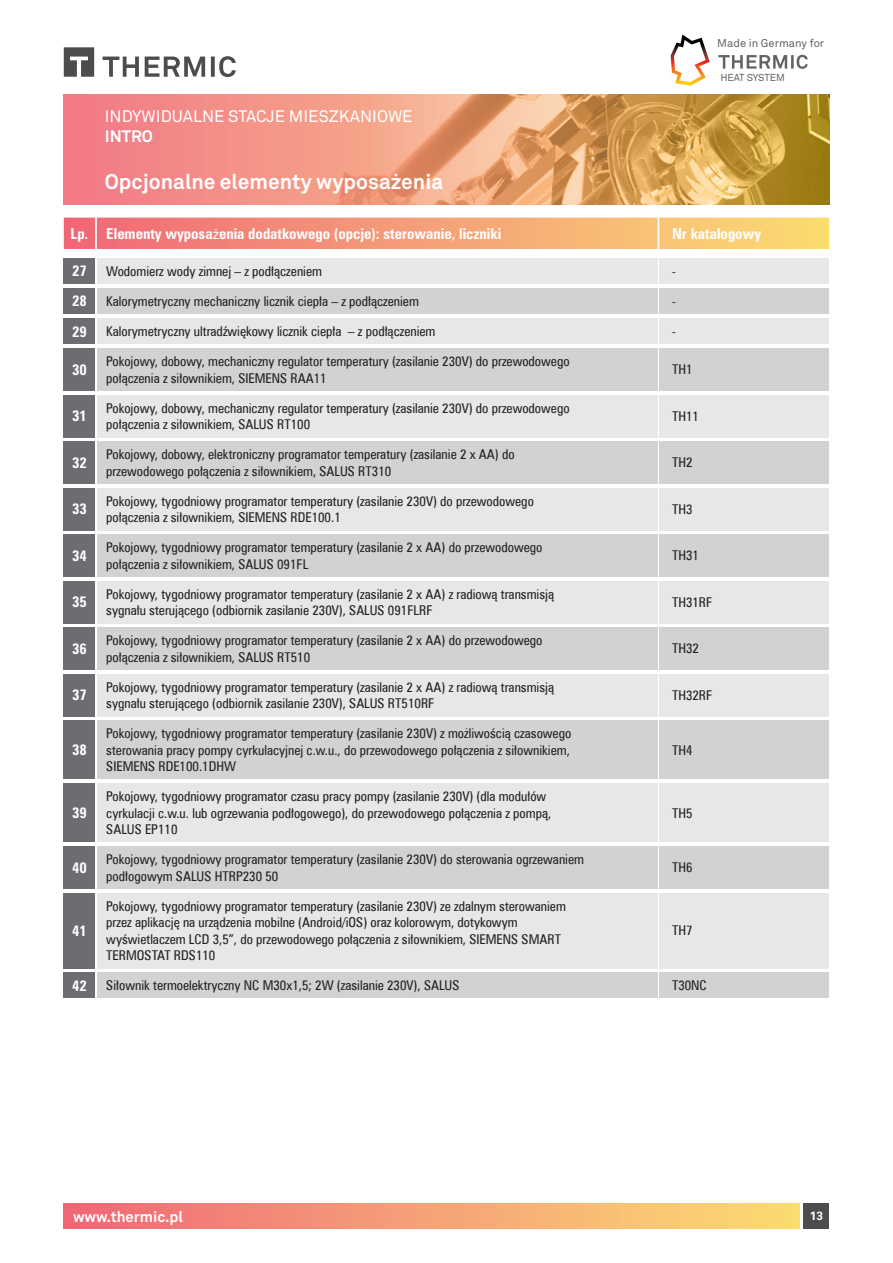
<style>
.page{position:relative;width:893px;height:1263px;background:#fff}
.page>*{position:absolute;margin:0;border:0;box-sizing:border-box;transform-origin:0 0}
.t1{font:700 21px "Akkurat Pro";color:#fff}
.t2{font:16.5px "Akkurat Pro";color:#fff}
.t3{font:700 16.5px "Akkurat Pro";color:#fff}
.t4{font:700 condensed 15px "Zurich PL";color:#fff}
.t5{font:700 15px "Akkurat Pro";color:#fff}
.t6{font:13.5px/16.5px "Zurich Cn EU";color:#231f20}
.t7{font:700 12px "Zurich PL";color:#fff}
.t8{font:11.25px "Akkurat Pro";color:#636366}
.t9{font:10.05px "Akkurat Pro";letter-spacing:-.01em;color:#636366}
.s1{font-family:"Myriad Pro";font-weight:400;font-stretch:normal}
</style>
<div class="page">
<svg style="left:64px;top:94px;width:765px;height:111px;background:#e2986f"></svg>
<svg style="left:64px;top:47px;width:172px;height:30px"></svg>
<div style="left:64px;top:1203px;width:735px;height:26px;background:linear-gradient(to right,#f06779,#fbdd73)"></div>
<svg style="left:718px;top:55px;width:90px;height:14px"></svg>
<svg style="left:671px;top:35px;width:39px;height:51px"></svg>
<div style="left:804px;top:1203px;width:25px;height:26px;background:#4b4c4d"></div>
<div style="left:97px;top:258px;width:561px;height:26px;background:#e6e7e9"></div>
<div style="left:64px;top:258px;width:31px;height:26px;background:#6c6d70"></div>
<div style="left:659px;top:258px;width:170px;height:26px;background:#e6e7e9"></div>
<div style="left:97px;top:318px;width:561px;height:26px;background:#e6e7e9"></div>
<div style="left:64px;top:318px;width:31px;height:26px;background:#6c6d70"></div>
<div style="left:659px;top:318px;width:170px;height:26px;background:#e6e7e9"></div>
<div style="left:97px;top:288px;width:561px;height:26px;background:#d1d2d4"></div>
<div style="left:64px;top:288px;width:31px;height:26px;background:#6c6d70"></div>
<div style="left:659px;top:288px;width:170px;height:26px;background:#d1d2d4"></div>
<div style="left:97px;top:972px;width:561px;height:26px;background:#d1d2d4"></div>
<div style="left:64px;top:972px;width:31px;height:26px;background:#6c6d70"></div>
<div style="left:659px;top:972px;width:170px;height:26px;background:#d1d2d4"></div>
<div style="left:97px;top:348px;width:561px;height:42px;background:#d1d2d4"></div>
<div style="left:64px;top:348px;width:31px;height:42px;background:#6c6d70"></div>
<div style="left:659px;top:348px;width:170px;height:42px;background:#d1d2d4"></div>
<div style="left:97px;top:395px;width:561px;height:42px;background:#e6e7e9"></div>
<div style="left:64px;top:395px;width:31px;height:42px;background:#6c6d70"></div>
<div style="left:659px;top:395px;width:170px;height:42px;background:#e6e7e9"></div>
<div style="left:97px;top:441px;width:561px;height:42px;background:#d1d2d4"></div>
<div style="left:64px;top:441px;width:31px;height:42px;background:#6c6d70"></div>
<div style="left:659px;top:441px;width:170px;height:42px;background:#d1d2d4"></div>
<div style="left:97px;top:488px;width:561px;height:42px;background:#e6e7e9"></div>
<div style="left:64px;top:488px;width:31px;height:42px;background:#6c6d70"></div>
<div style="left:659px;top:488px;width:170px;height:42px;background:#e6e7e9"></div>
<div style="left:97px;top:534px;width:561px;height:42px;background:#d1d2d4"></div>
<div style="left:64px;top:534px;width:31px;height:42px;background:#6c6d70"></div>
<div style="left:659px;top:534px;width:170px;height:42px;background:#d1d2d4"></div>
<div style="left:97px;top:581px;width:561px;height:42px;background:#e6e7e9"></div>
<div style="left:64px;top:581px;width:31px;height:42px;background:#6c6d70"></div>
<div style="left:659px;top:581px;width:170px;height:42px;background:#e6e7e9"></div>
<div style="left:97px;top:627px;width:561px;height:42px;background:#d1d2d4"></div>
<div style="left:64px;top:627px;width:31px;height:42px;background:#6c6d70"></div>
<div style="left:659px;top:627px;width:170px;height:42px;background:#d1d2d4"></div>
<div style="left:97px;top:846px;width:561px;height:42px;background:#d1d2d4"></div>
<div style="left:64px;top:846px;width:31px;height:42px;background:#6c6d70"></div>
<div style="left:659px;top:846px;width:170px;height:42px;background:#d1d2d4"></div>
<div style="left:97px;top:720px;width:561px;height:59px;background:#d1d2d4"></div>
<div style="left:64px;top:720px;width:31px;height:59px;background:#6c6d70"></div>
<div style="left:659px;top:720px;width:170px;height:59px;background:#d1d2d4"></div>
<div style="left:97px;top:783px;width:561px;height:59px;background:#e6e7e9"></div>
<div style="left:64px;top:783px;width:31px;height:59px;background:#6c6d70"></div>
<div style="left:659px;top:783px;width:170px;height:59px;background:#e6e7e9"></div>
<div style="left:97px;top:893px;width:561px;height:75px;background:#e6e7e9"></div>
<div style="left:64px;top:893px;width:31px;height:75px;background:#6c6d70"></div>
<div style="left:659px;top:893px;width:170px;height:75px;background:#e6e7e9"></div>
<div style="left:97px;top:674px;width:561px;height:42px;background:#e6e7e9"></div>
<div style="left:64px;top:674px;width:31px;height:42px;background:#6c6d70"></div>
<div style="left:659px;top:674px;width:170px;height:42px;background:#e6e7e9"></div>
<svg style="left:64px;top:218px;width:765px;height:31px;background:#f5a176"></svg>
<p class="t2" style="left:105px;top:107px;width:309px">INDYWIDUALNE STACJE MIESZKANIOWE</p>
<p class="t3" style="left:105px;top:126px;width:50px">INTRO</p>
<h1 class="t1" style="left:105px;top:169px;width:340px">Opcjonalne elementy wyposażenia</h1>
<p class="t4" style="left:71px;top:224px;width:432px">Lp. Elementy wyposa<span class="s1">ż</span>enia dodatkowego (opcje): sterowanie, liczniki</p>
<p class="t6" style="left:106px;top:263px;width:217px">Wodomierz wody zimnej – z podłączeniem</p>
<p class="t6" style="left:106px;top:293px;width:314px">Kalorymetryczny mechaniczny licznik ciepła – z podłączeniem</p>
<p class="t6" style="left:106px;top:323px;width:331px">Kalorymetryczny ultradźwiękowy licznik ciepła – z podłączeniem</p>
<p class="t6" style="left:106px;top:353px;width:465px">Pokojowy, dobowy, mechaniczny regulator temperatury (zasilanie 230V) do przewodowego połączenia z siłownikiem, SIEMENS RAA11</p>
<p class="t6" style="left:106px;top:399px;width:465px">Pokojowy, dobowy, mechaniczny regulator temperatury (zasilanie 230V) do przewodowego połączenia z siłownikiem, SALUS RT100</p>
<p class="t6" style="left:106px;top:446px;width:410px">Pokojowy, dobowy, elektroniczny programator temperatury (zasilanie 2 x AA) do przewodowego połączenia z siłownikiem, SALUS RT310</p>
<p class="t6" style="left:106px;top:492px;width:429px">Pokojowy, tygodniowy programator temperatury (zasilanie 230V) do przewodowego połączenia z siłownikiem, SIEMENS RDE100.1</p>
<p class="t6" style="left:106px;top:539px;width:438px">Pokojowy, tygodniowy programator temperatury (zasilanie 2 x AA) do przewodowego połączenia z siłownikiem, SALUS 091FL</p>
<p class="t6" style="left:106px;top:585px;width:449px">Pokojowy, tygodniowy programator temperatury (zasilanie 2 x AA) z radiową transmisją sygnału sterującego (odbiornik zasilanie 230V), SALUS 091FLRF</p>
<p class="t6" style="left:106px;top:632px;width:438px">Pokojowy, tygodniowy programator temperatury (zasilanie 2 x AA) do przewodowego połączenia z siłownikiem, SALUS RT510</p>
<p class="t6" style="left:106px;top:678px;width:449px">Pokojowy, tygodniowy programator temperatury (zasilanie 2 x AA) z radiową transmisją sygnału sterującego (odbiornik zasilanie 230V), SALUS RT510RF</p>
<p class="t6" style="left:106px;top:725px;width:467px;text-align:justify">Pokojowy, tygodniowy programator temperatury (zasilanie 230V) z możliwością czasowego sterowania pracy pompy cyrkulacyjnej c.w.u., do przewodowego połączenia z siłownikiem, SIEMENS RDE100.1DHW</p>
<p class="t6" style="left:106px;top:788px;width:447px">Pokojowy, tygodniowy programator czasu pracy pompy (zasilanie 230V) (dla modułów cyrkulacji c.w.u. lub ogrzewania podłogowego), do przewodowego połączenia z pompą,<br>SALUS EP110</p>
<p class="t6" style="left:106px;top:851px;width:479px">Pokojowy, tygodniowy programator temperatury (zasilanie 230V) do sterowania ogrzewaniem podłogowym SALUS HTRP230 50</p>
<p class="t6" style="left:106px;top:897px;width:461px">Pokojowy, tygodniowy programator temperatury (zasilanie 230V) ze zdalnym sterowaniem przez aplikację na urządzenia mobilne (Android/iOS) oraz kolorowym, dotykowym wyświetlaczem LCD 3,5”, do przewodowego połączenia z siłownikiem, SIEMENS SMART TERMOSTAT RDS110</p>
<p class="t6" style="left:106px;top:977px;width:355px">Siłownik termoelektryczny NC M30x1,5; 2W (zasilanie 230V), SALUS</p>
<p class="t4" style="left:72px;top:262px;width:16px">27</p>
<p class="t4" style="left:72px;top:292px;width:16px">28</p>
<p class="t4" style="left:72px;top:322px;width:16px">29</p>
<p class="t4" style="left:72px;top:360px;width:16px">30</p>
<p class="t4" style="left:72px;top:407px;width:16px">31</p>
<p class="t4" style="left:72px;top:453px;width:16px">32</p>
<p class="t4" style="left:72px;top:500px;width:16px">33</p>
<p class="t4" style="left:72px;top:546px;width:16px">34</p>
<p class="t4" style="left:72px;top:593px;width:16px">35</p>
<p class="t4" style="left:72px;top:639px;width:16px">36</p>
<p class="t4" style="left:72px;top:686px;width:16px">37</p>
<p class="t4" style="left:72px;top:741px;width:16px">38</p>
<p class="t4" style="left:72px;top:804px;width:16px">39</p>
<p class="t4" style="left:72px;top:858px;width:16px">40</p>
<p class="t4" style="left:72px;top:921px;width:16px">41</p>
<p class="t4" style="left:72px;top:976px;width:16px">42</p>
<p class="t5" style="left:73px;top:1207px;width:111px">www.thermic.pl</p>
<p class="t8" style="left:717px;top:37px;width:108px">Made in Germany for</p>
<p class="t9" style="left:720px;top:72px;width:66px">HEAT SYSTEM</p>
<p class="t4" style="left:672px;top:224px;width:91px">Nr katalogowy</p>
<p class="t6" style="left:672px;top:263px;width:5px">-</p>
<p class="t6" style="left:672px;top:293px;width:5px">-</p>
<p class="t6" style="left:672px;top:323px;width:5px">-</p>
<p class="t6" style="left:672px;top:361px;width:22px">TH1</p>
<p class="t6" style="left:672px;top:408px;width:28px">TH11</p>
<p class="t6" style="left:672px;top:454px;width:22px">TH2</p>
<p class="t6" style="left:672px;top:501px;width:22px">TH3</p>
<p class="t6" style="left:672px;top:547px;width:28px">TH31</p>
<p class="t6" style="left:672px;top:594px;width:42px">TH31RF</p>
<p class="t6" style="left:672px;top:640px;width:28px">TH32</p>
<p class="t6" style="left:672px;top:687px;width:42px">TH32RF</p>
<p class="t6" style="left:672px;top:741px;width:22px">TH4</p>
<p class="t6" style="left:672px;top:804px;width:22px">TH5</p>
<p class="t6" style="left:672px;top:859px;width:22px">TH6</p>
<p class="t6" style="left:672px;top:922px;width:22px">TH7</p>
<p class="t6" style="left:672px;top:977px;width:36px">T30NC</p>
<p class="t7" style="left:810px;top:1209px;width:15px">13</p>
</div>
